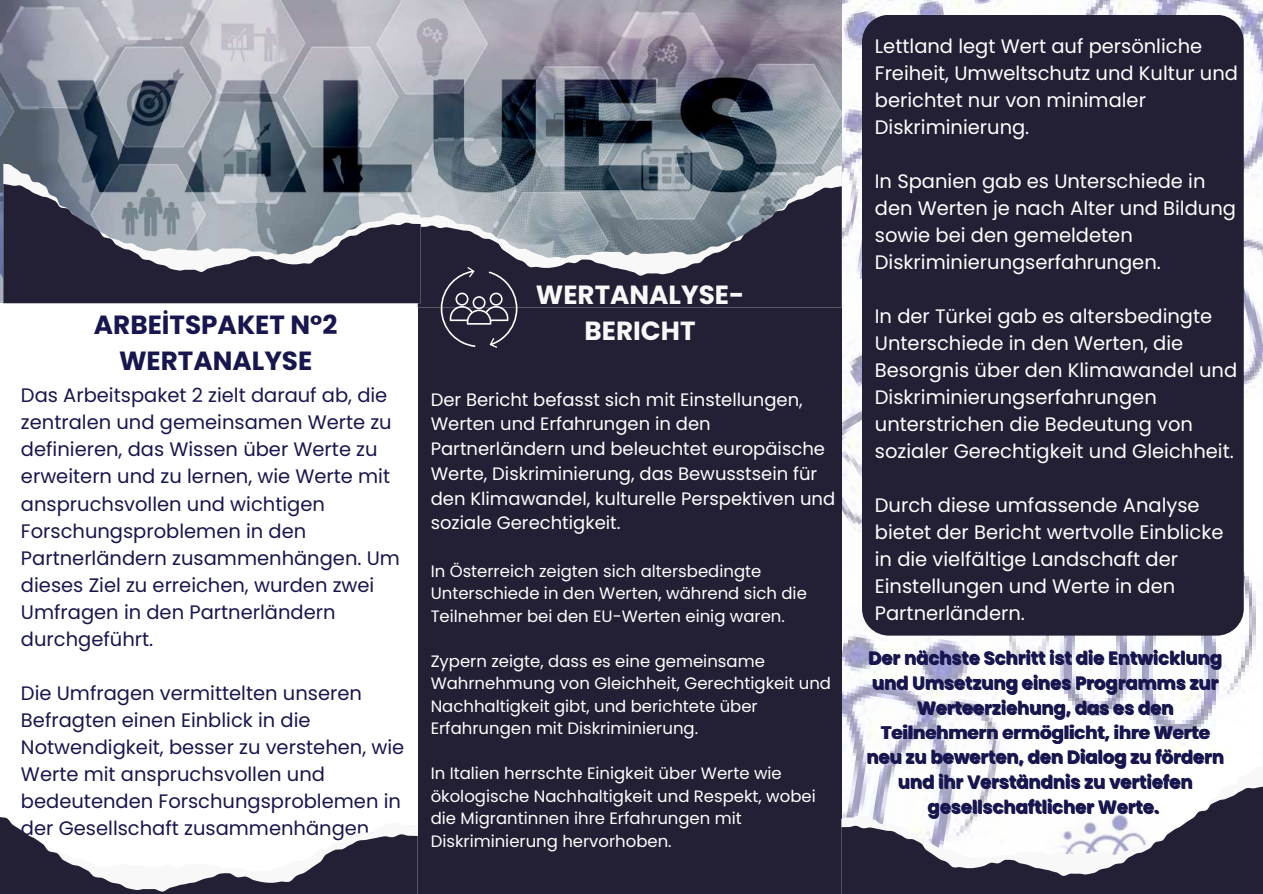
<style>
.page{position:relative;width:1263px;height:894px;background:#fff}
.page>*{position:absolute;margin:0;border:0;box-sizing:border-box;transform-origin:0 0}
.t1{font:700 26.25px "Poppins";color:#18164e}
.t2{font:700 26.25px "Poppins";color:#f8f8f8}
.t3{font:19.5px/27px "Poppins";color:#fff}
.t4{font:19.5px/27px "Poppins";color:#18164e}
.t5{font:18px/24.8px "Poppins";color:#fff}
.t6{font:700 18px/24.8px "Poppins";color:#18164e;text-align:center}
.t7{font:16.5px/22.5px "Poppins";color:#fff}
</style>
<div class="page">
<img style="left:1px;top:0;width:745px;height:302px">
<img style="left:1244px;top:237px;width:19px;height:163px">
<img style="left:735px;top:0;width:258px;height:80px">
<img style="left:746px;top:53px;width:116px;height:171px">
<img style="left:841px;top:224px;width:21px;height:360px">
<img style="left:1067px;top:572px;width:189px;height:181px">
<img style="left:841px;top:584px;width:226px;height:181px">
<div style="left:418px;top:263px;width:423px;height:630px;background:#231f35"></div>
<svg style="left:420px;top:166px;width:422px;height:20px;background:#667681"></svg>
<svg style="left:418px;top:186px;width:424px;height:121px"></svg>
<img style="left:1086px;top:0;width:177px;height:197px">
<div style="left:862px;top:15px;width:382px;height:620px;background:#231f35"></div>
<svg style="left:841px;top:765px;width:156px;height:21px"></svg>
<svg style="left:841px;top:786px;width:422px;height:107px"></svg>
<svg style="left:3px;top:164px;width:417px;height:20px;background:#636f7b"></svg>
<svg style="left:3px;top:184px;width:417px;height:119px;background:#5f6170"></svg>
<svg style="left:439px;top:267px;width:78px;height:81px"></svg>
<svg style="left:0;top:817px;width:418px;height:76px"></svg>
<h1 class="t2" style="left:536px;top:276px;width:210px">WERTANALYSE-</h1>
<h1 class="t1" style="left:94px;top:306px;width:245px">ARBEİTSPAKET N°2</h1>
<h1 class="t2" style="left:584px;top:312px;width:113px">BERICHT</h1>
<h1 class="t1" style="left:119px;top:342px;width:195px">WERTANALYSE</h1>
<p class="t5" style="left:431px;top:387px;width:406px">Der Bericht befasst sich mit Einstellungen, Werten und Erfahrungen in den Partnerländern und beleuchtet europäische Werte, Diskriminierung, das Bewusstsein für den Klimawandel, kulturelle Perspektiven und soziale Gerechtigkeit.</p>
<p class="t7" style="left:431px;top:559px;width:378px">In Österreich zeigten sich altersbedingte<br>Unterschiede in den Werten, während sich die<br>Teilnehmer bei den EU-Werten einig waren.</p>
<p class="t7" style="left:431px;top:649px;width:402px">Zypern zeigte, dass es eine gemeinsame Wahrnehmung von Gleichheit, Gerechtigkeit und Nachhaltigkeit gibt, und berichtete über Erfahrungen mit Diskriminierung.</p>
<p class="t7" style="left:431px;top:762px;width:387px">In Italien herrschte Einigkeit über Werte wie ökologische Nachhaltigkeit und Respekt, wobei die Migrantinnen ihre Erfahrungen mit Diskriminierung hervorhoben.</p>
<p class="t4" style="left:21px;top:382px;width:381px">Das Arbeitspaket 2 zielt darauf ab, die zentralen und gemeinsamen Werte zu definieren, das Wissen über Werte zu erweitern und zu lernen, wie Werte mit anspruchsvollen und wichtigen Forschungsproblemen in den Partnerländern zusammenhängen. Um dieses Ziel zu erreichen, wurden zwei Umfragen in den Partnerländern durchgeführt.</p>
<p class="t4" style="left:21px;top:679px;width:385px">Die Umfragen vermittelten unseren Befragten einen Einblick in die Notwendigkeit, besser zu verstehen, wie Werte mit anspruchsvollen und bedeutenden Forschungsproblemen in der Gesellschaft zusammenhängen.</p>
<p class="t3" style="left:875px;top:32px;width:365px">Lettland legt Wert auf persönliche<br>Freiheit, Umweltschutz und Kultur und berichtet nur von minimaler<br>Diskriminierung.</p>
<p class="t3" style="left:875px;top:167px;width:363px">In Spanien gab es Unterschiede in den Werten je nach Alter und Bildung sowie bei den gemeldeten<br>Diskriminierungserfahrungen.</p>
<p class="t3" style="left:875px;top:302px;width:364px">In der Türkei gab es altersbedingte Unterschiede in den Werten, die Besorgnis über den Klimawandel und Diskriminierungserfahrungen unterstrichen die Bedeutung von sozialer Gerechtigkeit und Gleichheit.</p>
<p class="t3" style="left:875px;top:491px;width:350px">Durch diese umfassende Analyse bietet der Bericht wertvolle Einblicke in die vielfältige Landschaft der<br>Einstellungen und Werte in den<br>Partnerländern.</p>
<p class="t6" style="left:866px;top:645px;width:359px">Der nächste Schritt ist die Entwicklung und Umsetzung eines Programms zur Werteerziehung, das es den Teilnehmern ermöglicht, ihre Werte neu zu bewerten, den Dialog zu fördern und ihr Verständnis zu vertiefen gesellschaftlicher Werte.</p>
</div>
